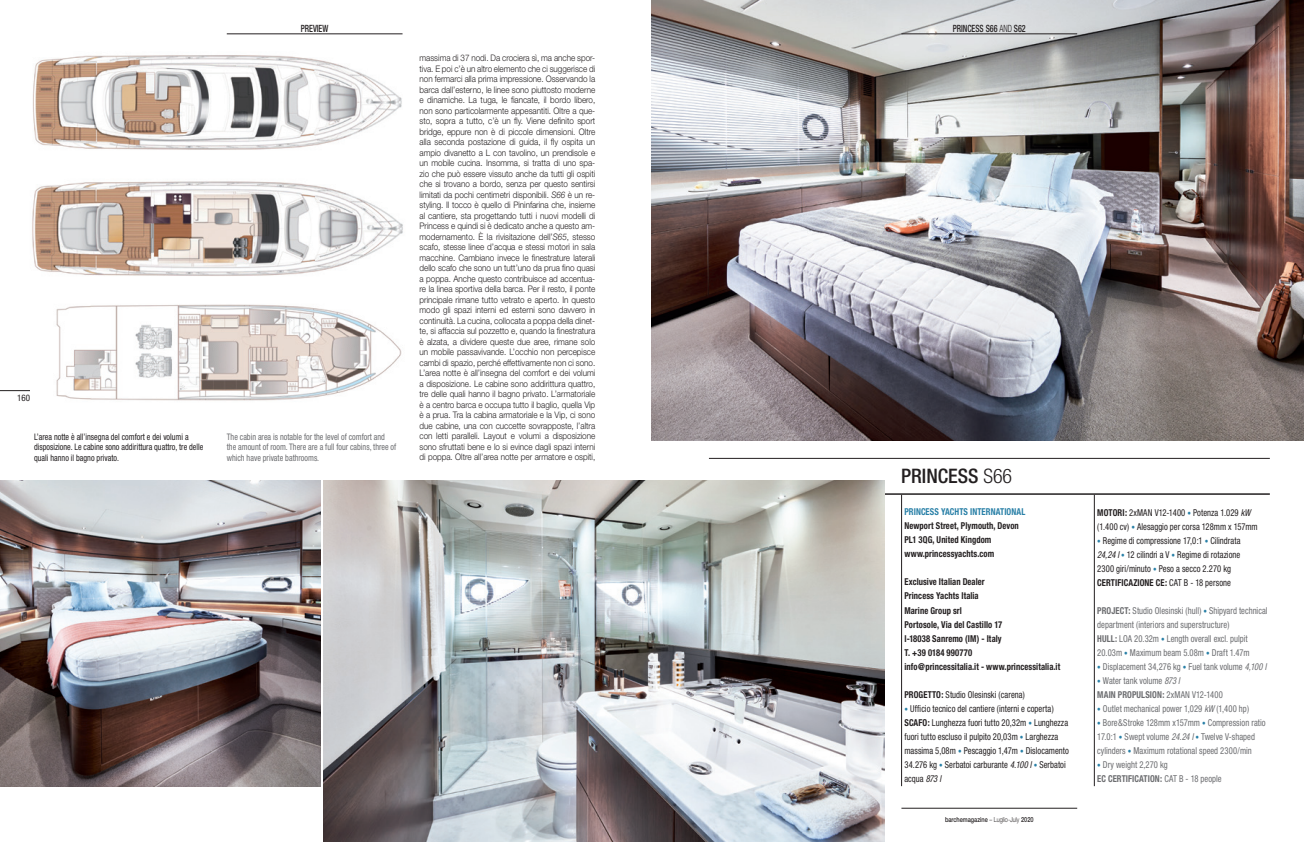
<style>
.page{position:relative;width:1304px;height:842px;background:#fff}
.page>*{position:absolute;margin:0;border:0;box-sizing:border-box;transform-origin:0 0}
.t1{font:500 condensed 20px "Helvetica Neue";color:#231f20}
.t2{font:500 condensed 10px "Helvetica Neue";color:#231f20;scale:.8 1}
.t3{font:condensed 9.5px/14px "Helvetica Neue";letter-spacing:.005em;color:#231f20;scale:.9 1}
.t4{font:condensed 9.5px/14px "Helvetica Neue";letter-spacing:.005em;color:#6c6d70;scale:.9 1}
.t5{font:700 condensed 9.5px "Helvetica Neue";letter-spacing:.01em;color:#231f20;scale:.9 1}
.t6{font:700 condensed 9.5px "Helvetica Neue";letter-spacing:.01em;color:#6c6d70;scale:.9 1}
.t7{font:700 condensed 9.5px "Helvetica Neue";letter-spacing:.01em;color:#2980a7;scale:.9 1}
.t8{font:300 9px/10.5px "Helvetica Neue";letter-spacing:-.005em;color:#231f20;text-align:justify;scale:.9 1}
.t9{font:condensed 9px/10.5px "Helvetica Neue";color:#231f20;scale:.9 1}
.t10{font:condensed 9px/10.5px "Helvetica Neue";color:#6c6d70;scale:.9 1}
.t11{font:condensed 9px "Helvetica Neue";color:#231f20}
.t12{font:500 7px "Helvetica Neue";color:#231f20;scale:.8 1}
.s1{font-style:italic}
.s2{font-weight:300}
.s3{font-weight:700}
.s4{font-size:8px;color:#2980a7}
.s5{font-weight:400}
</style>
<div class="page">
<hr style="left:0;top:390px;width:31px;height:1px;background:#231f20">
<hr style="left:901px;top:808px;width:176px;height:1px;background:#231f20">
<hr style="left:227px;top:34px;width:176px;height:1px;background:#231f20">
<hr style="left:901px;top:495px;width:1px;height:291px;background:#231f20">
<hr style="left:1094px;top:495px;width:1px;height:291px;background:#231f20">
<hr style="left:709px;top:493px;width:561px;height:2px;background:#231f20">
<hr style="left:709px;top:458px;width:561px;height:1px;background:#231f20">
<img style="left:323px;top:480px;width:561px;height:362px">
<img style="left:0;top:480px;width:320px;height:306px">
<img style="left:652px;top:0;width:652px;height:440px">
<img style="left:33px;top:55px;width:369px;height:95px">
<img style="left:32px;top:181px;width:371px;height:95px">
<img style="left:30px;top:304px;width:372px;height:97px">
<hr style="left:901px;top:34px;width:176px;height:1px;background:#231f20">
<p class="t11" style="left:17px;top:392px;width:14px">160</p>
<p class="t2" style="left:301px;top:22px;width:36px">PREVIEW</p>
<p class="t9" style="left:34px;top:431px;width:190px">L’area notte è all’insegna del comfort e dei volumi a disposizione. Le cabine sono addirittura quattro, tre delle quali hanno il bagno privato.</p>
<p class="t10" style="left:227px;top:431px;width:190px">The cabin area is notable for the level of comfort and the amount of room. There are a full four cabins, three of which have private bathrooms.</p>
<p class="t8" style="left:420px;top:53px;width:197px">massima di 37 nodi. Da crociera sì, ma anche spor&shy;tiva. E poi c’è un altro elemento che ci suggerisce di non fermarci alla prima impressione. Osservando la barca dall’esterno, le linee sono piuttosto moderne e dinamiche. La tuga, le fiancate, il bordo libero, non sono particolarmente appesantiti. Oltre a que&shy;sto, sopra a tutto, c’è un fly. Viene definito sport bridge, eppure non è di piccole dimensioni. Oltre alla seconda postazione di guida, il fly ospita un ampio divanetto a L con tavolino, un prendisole e un mobile cucina. Insomma, si tratta di uno spa&shy;zio che può essere vissuto anche da tutti gli ospiti che si trovano a bordo, senza per questo sentirsi limitati da pochi centimetri disponibili. <span class="s1">S66</span> è un re&shy;styling. Il tocco è quello di Pininfarina che, insieme al cantiere, sta progettando tutti i nuovi modelli di Princess e quindi si è dedicato anche a questo am&shy;modernamento. È la rivisitazione dell’<span class="s1">S65</span>, stesso scafo, stesse linee d’acqua e stessi motori in sala macchine. Cambiano invece le finestrature laterali dello scafo che sono un tutt’uno da prua fino quasi a poppa. Anche questo contribuisce ad accentua&shy;re la linea sportiva della barca. Per il resto, il ponte principale rimane tutto vetrato e aperto. In questo modo gli spazi interni ed esterni sono davvero in continuità. La cucina, collocata a poppa della dinet&shy;te, si affaccia sul pozzetto e, quando la finestratura è alzata, a dividere queste due aree, rimane solo un mobile passavivande. L’occhio non percepisce cambi di spazio, perché effettivamente non ci sono.<br>L’area notte è all’insegna del comfort e dei volumi a disposizione. Le cabine sono addirittura quattro, tre delle quali hanno il bagno privato. L’armatoriale è a centro barca e occupa tutto il baglio, quella Vip è a prua. Tra la cabina armatoriale e la Vip, ci sono due cabine, una con cuccette sovrapposte, l’altra con letti paralleli. Layout e volumi a disposizione sono sfruttati bene e lo si evince dagli spazi interni di poppa. Oltre all’area notte per armatore e ospiti,</p>
<p class="t2" style="left:953px;top:22px;width:93px">PRINCESS S66 <span class="s2">AND</span> S62</p>
<p class="t1" style="left:901px;top:464px;width:113px">PRINCESS <span class="s2">S66</span></p>
<p class="t7" style="left:904px;top:506px;width:136px">PRINCESS YACHTS INTERNATIONAL</p>
<p class="t5" style="left:904px;top:520px;width:129px">Newport Street, Plymouth, Devon</p>
<p class="t5" style="left:904px;top:534px;width:98px">PL1 3QG, United Kingdom</p>
<p class="t5" style="left:904px;top:548px;width:101px">www.princessyachts.com</p>
<p class="t5" style="left:904px;top:576px;width:91px">Exclusive Italian Dealer</p>
<p class="t5" style="left:904px;top:590px;width:84px">Princess Yachts Italia</p>
<p class="t5" style="left:904px;top:604px;width:65px">Marine Group srl</p>
<p class="t5" style="left:904px;top:618px;width:110px">Portosole, Via del Castillo 17</p>
<p class="t5" style="left:904px;top:632px;width:110px">I-18038 Sanremo (IM) - Italy</p>
<p class="t5" style="left:904px;top:646px;width:77px">T. +39 0184 990770</p>
<p class="t5" style="left:904px;top:660px;width:175px">info@princessitalia.it - www.princessitalia.it</p>
<p class="t3" style="left:904px;top:687px;width:135px"><span class="s3">PROGETTO:</span> Studio Olesinski (carena)</p>
<p class="t3" style="left:904px;top:701px;width:167px"><span class="s4">•</span> Ufficio tecnico del cantiere (interni e coperta)</p>
<p class="t3" style="left:904px;top:715px;width:184px"><span class="s3">SCAFO:</span> Lunghezza fuori tutto 20,32m <span class="s4">•</span> Lunghezza fuori tutto escluso il pulpito 20,03m <span class="s4">•</span> Larghezza massima 5,08m <span class="s4">•</span> Pescaggio 1,47m <span class="s4">•</span> Dislocamento 34.276 kg <span class="s4">•</span> Serbatoi carburante <span class="s1">4.100 l</span> <span class="s4">•</span> Serbatoi acqua <span class="s1">873 l</span></p>
<p class="t12" style="left:945px;top:815px;width:112px">barchemagazine <span class="s2">– Luglio-July</span> 2020</p>
<p class="t3" style="left:1097px;top:505px;width:180px"><span class="s3">MOTORI:</span> 2xMAN V12-1400 <span class="s4">•</span> Potenza 1.029 <span class="s1">kW </span>(1.400 cv) <span class="s4">•</span> Alesaggio per corsa 128mm x 157mm</p>
<p class="t3" style="left:1097px;top:533px;width:161px"><span class="s4">•</span> Regime di compressione 17,0:1 <span class="s4">•</span> Cilindrata</p>
<p class="t3" style="left:1097px;top:547px;width:160px"><span class="s1">24,24 l</span> <span class="s4">•</span> 12 cilindri a V <span class="s4">•</span> Regime di rotazione</p>
<p class="t3" style="left:1097px;top:561px;width:150px">2300 giri/minuto <span class="s4">•</span> Peso a secco 2.270 kg</p>
<p class="t5" style="left:1097px;top:576px;width:150px">CERTIFICAZIONE CE: <span class="s5">CAT B - 18 persone</span></p>
<p class="t4" style="left:1097px;top:603px;width:191px"><span class="s3">PROJECT:</span> Studio Olesinski (hull) <span class="s4">•</span> Shipyard technical department (interiors and superstructure)</p>
<p class="t4" style="left:1097px;top:631px;width:171px"><span class="s3">HULL:</span> LOA 20.32m <span class="s4">•</span> Length overall excl. pulpit<br>20.03m <span class="s4">•</span> Maximum beam 5.08m <span class="s4">•</span> Draft 1.47m</p>
<p class="t4" style="left:1097px;top:659px;width:189px"><span class="s4">•</span> Displacement 34,276 kg <span class="s4">•</span> Fuel tank volume <span class="s1">4,100 l</span></p>
<p class="t4" style="left:1097px;top:673px;width:93px"><span class="s4">•</span> Water tank volume <span class="s1">873 l</span></p>
<p class="t6" style="left:1097px;top:688px;width:141px">MAIN PROPULSION: <span class="s5">2xMAN V12-1400</span></p>
<p class="t4" style="left:1097px;top:701px;width:170px"><span class="s4">•</span> Outlet mechanical power 1,029 <span class="s1">kW</span> (1,400 hp)</p>
<p class="t4" style="left:1097px;top:715px;width:189px"><span class="s4">•</span> Bore&amp;Stroke 128mm x157mm <span class="s4">•</span> Compression ratio<br>17.0:1 <span class="s4">•</span> Swept volume <span class="s1">24.24 l</span> <span class="s4">•</span> Twelve V-shaped cylinders <span class="s4">•</span> Maximum rotational speed 2300/min</p>
<p class="t4" style="left:1097px;top:757px;width:80px"><span class="s4">•</span> Dry weight 2,270 kg</p>
<p class="t6" style="left:1097px;top:772px;width:140px">EC CERTIFICATION: <span class="s5">CAT B - 18 people</span></p>
</div>
